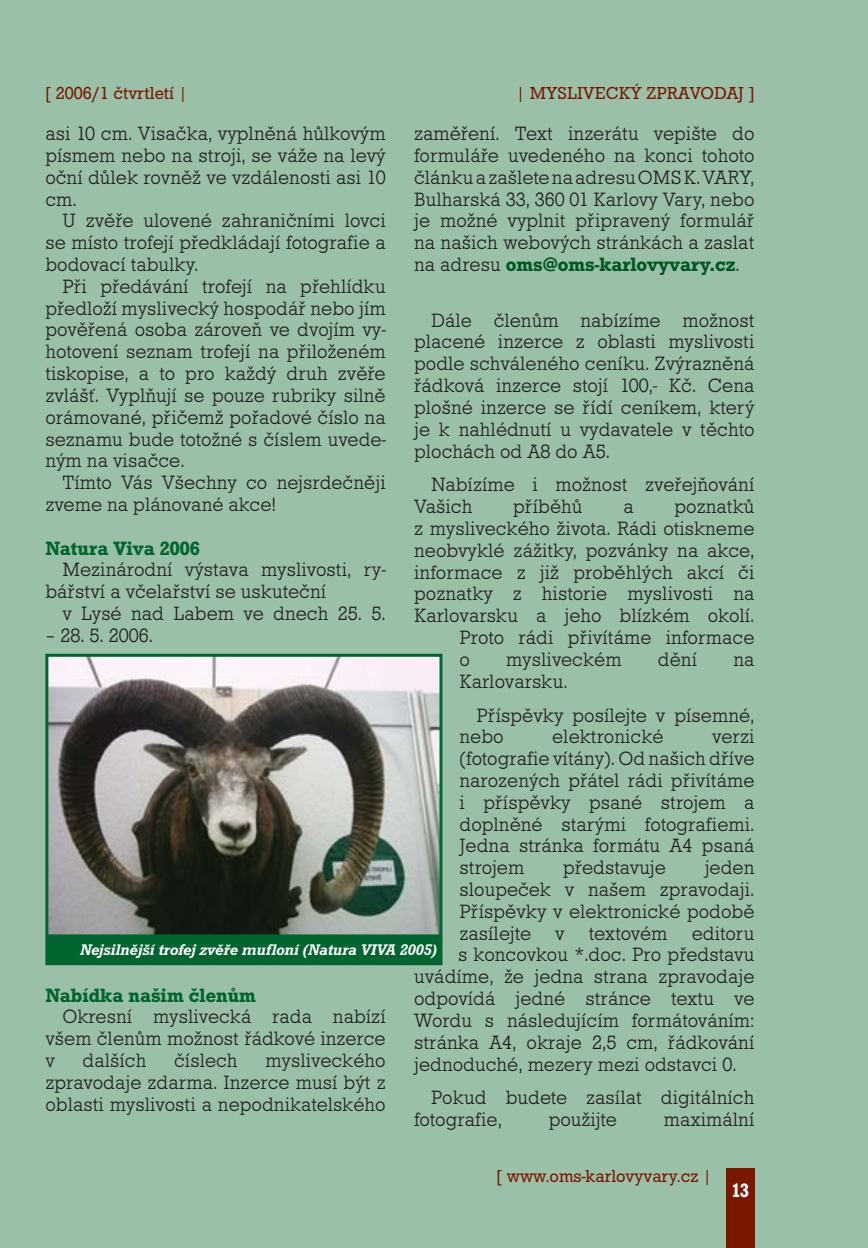
<style>
.page{position:relative;width:868px;height:1248px;background:#fff}
.page>*{position:absolute;margin:0;border:0;box-sizing:border-box;transform-origin:0 0}
.t1{font:20px/21.8px "Roctus TEE Ligh";color:#231f20;text-align:justify}
.t2{font:500 20px "Roctus TEE";color:#00652e}
.t3{font:500 20px "Roctus TEE";color:#005825}
.t4{font:500 20px "Roctus TEE";color:#fff;scale:.9 1}
.t5{font:18px "Roctus TEE";color:#7a1700}
.t6{font:italic 500 16px "Roctus TEE";color:#fff}
.s1{font-family:"Roctus TEE Ligh";font-weight:400;color:#231f20}
.s2{font-weight:700}
</style>
<div class="page">
<div style="left:1px;top:0;width:866px;height:1247px;background:#9bc0a8"></div>
<div style="left:726px;top:1168px;width:28px;height:79px;background:#7a1700"></div>
<img style="left:48px;top:656px;width:391px;height:278px">
<hr style="left:45px;top:655px;width:3px;height:280px;background:#00652e">
<hr style="left:47px;top:934px;width:394px;height:3px;background:#00652e">
<hr style="left:439px;top:655px;width:3px;height:280px;background:#00652e">
<hr style="left:47px;top:653px;width:394px;height:3px;background:#00652e">
<div style="left:47px;top:938px;width:394px;height:25px;background:#00652e"></div>
<hr style="left:45px;top:938px;width:3px;height:25px;background:#00652e">
<hr style="left:47px;top:962px;width:394px;height:3px;background:#00652e">
<hr style="left:439px;top:938px;width:3px;height:25px;background:#00652e">
<hr style="left:47px;top:936px;width:394px;height:3px;background:#00652e">
<p class="t5" style="left:45px;top:87px;width:144px">[ 2006/1 čtvrtletí |</p>
<p class="t5" style="left:516px;top:87px;width:240px">| MYSLIVECKÝ ZPRAVODAJ ]</p>
<p class="t1" style="left:45px;top:124px;width:342px">asi 10 cm. Visačka, vyplněná hůlkovým písmem nebo na stroji, se váže na levý oční důlek rovněž ve vzdálenosti asi 10 cm.</p>
<p class="t1" style="left:45px;top:212px;width:342px;text-indent:17px">U zvěře ulovené zahraničními lovci se místo trofejí předkládají fotografie a bodovací tabulky.</p>
<p class="t1" style="left:45px;top:277px;width:342px;text-indent:17px">Při předávání trofejí na přehlídku předloží myslivecký hospodář nebo jím pověřená osoba zároveň ve dvojím vy&shy;hotovení seznam trofejí na přiloženém tiskopise, a to pro každý druh zvěře zvlášť. Vyplňují se pouze rubriky silně orámované, přičemž pořadové číslo na seznamu bude totožné s číslem uvede&shy;ným na visačce.</p>
<p class="t1" style="left:45px;top:473px;width:342px;text-indent:17px">Tímto Vás Všechny co nejsrdečněji zveme na plánované akce!</p>
<p class="t2" style="left:45px;top:541px;width:156px">Natura Viva 2006</p>
<p class="t1" style="left:45px;top:560px;width:342px;text-indent:17px">Mezinárodní výstava myslivosti, ry&shy;bářství a včelařství se uskuteční</p>
<p class="t1" style="left:62px;top:604px;width:325px">v Lysé nad Labem ve dnech 25. 5.</p>
<p class="t1" style="left:45px;top:626px;width:109px">– 28. 5. 2006.</p>
<p class="t1" style="left:414px;top:124px;width:342px">zaměření. Text inzerátu vepište do formuláře uvedeného na konci tohoto článku a zašlete na adresu OMS K. VARY, Bulharská 33, 360 01 Karlovy Vary, nebo je možné vyplnit připravený formulář na našich webových stránkách a zaslat</p>
<p class="t3" style="left:414px;top:258px;width:327px"><span class="s1">na adresu</span> oms<span class="s2">@</span>oms-karlovyvary.cz<span class="s1">.</span></p>
<p class="t1" style="left:414px;top:311px;width:342px;text-indent:17px">Dále členům nabízíme možnost placené inzerce z oblasti myslivosti podle schváleného ceníku. Zvýrazněná řádková inzerce stojí 100,- Kč. Cena plošné inzerce se řídí ceníkem, který je k nahlédnutí u vydavatele v těchto plochách od A8 do A5.</p>
<p class="t1" style="left:414px;top:475px;width:342px;text-indent:17px">Nabízíme i možnost zveřejňování<br>Vašich</p>
<p class="t1" style="left:513px;top:497px;width:71px">příběhů</p>
<p class="t1" style="left:623px;top:497px;width:12px">a</p>
<p class="t1" style="left:674px;top:497px;width:81px">poznatků</p>
<p class="t1" style="left:414px;top:519px;width:342px">z mysliveckého života. Rádi otiskneme</p>
<p class="t1" style="left:414px;top:541px;width:342px">neobvyklé zážitky, pozvánky na akce,</p>
<p class="t1" style="left:414px;top:563px;width:342px">informace z již proběhlých akcí či</p>
<p class="t1" style="left:414px;top:584px;width:342px">poznatky z historie myslivosti na</p>
<p class="t1" style="left:414px;top:606px;width:342px">Karlovarsku a jeho blízkém okolí.</p>
<p class="t1" style="left:459px;top:628px;width:296px">Proto rádi přivítáme informace</p>
<p class="t1" style="left:459px;top:650px;width:12px">o</p>
<p class="t1" style="left:506px;top:650px;width:117px">mysliveckém</p>
<p class="t1" style="left:658px;top:650px;width:41px">dění</p>
<p class="t1" style="left:733px;top:650px;width:23px">na</p>
<p class="t1" style="left:476px;top:666px;width:279px;line-height:33.8px;text-indent:-17px">Karlovarsku.<br>Příspěvky posílejte v písemné,</p>
<p class="t1" style="left:459px;top:727px;width:46px">nebo</p>
<p class="t1" style="left:552px;top:727px;width:113px">elektronické</p>
<p class="t1" style="left:459px;top:727px;width:296px;text-indent:252px">verzi (fotografie vítány). Od našich dříve narozených přátel rádi přivítáme i příspěvky psané strojem a doplněné starými fotografiemi.<br>Jedna stránka formátu A4 psaná strojem</p>
<p class="t1" style="left:563px;top:858px;width:104px">představuje</p>
<p class="t1" style="left:704px;top:858px;width:51px">jeden</p>
<p class="t1" style="left:459px;top:880px;width:296px">sloupeček v našem zpravodaji.</p>
<p class="t1" style="left:459px;top:902px;width:296px">Příspěvky v elektronické podobě</p>
<p class="t1" style="left:459px;top:923px;width:296px">zasílejte v textovém editoru</p>
<p class="t1" style="left:458px;top:945px;width:298px">s koncovkou *.doc. Pro představu</p>
<p class="t1" style="left:414px;top:967px;width:342px">uvádíme, že jedna strana zpravodaje</p>
<p class="t1" style="left:414px;top:989px;width:342px">odpovídá jedné stránce textu ve</p>
<p class="t1" style="left:414px;top:1011px;width:342px">Wordu s následujícím formátováním:</p>
<p class="t1" style="left:414px;top:1032px;width:342px">stránka A4, okraje 2,5 cm, řádkování</p>
<p class="t1" style="left:414px;top:1054px;width:324px">jednoduché, mezery mezi odstavci 0.</p>
<p class="t1" style="left:414px;top:1088px;width:342px;text-indent:17px">Pokud budete zasílat digitálních fotografie,</p>
<p class="t6" style="left:80px;top:943px;width:358px">Nejsilnější trofej zvěře mufloní (Natura VIVA 2005)</p>
<p class="t2" style="left:45px;top:988px;width:212px">Nabídka našim členům</p>
<p class="t1" style="left:45px;top:1007px;width:342px;text-indent:17px">Okresní myslivecká rada nabízí všem členům možnost řádkové inzerce v</p>
<p class="t1" style="left:45px;top:1051px;width:342px;text-indent:220px">mysliveckého zpravodaje zdarma. Inzerce musí být z oblasti myslivosti a nepodnikatelského</p>
<p class="t1" style="left:83px;top:1051px;width:65px">dalších</p>
<p class="t1" style="left:174px;top:1051px;width:65px">číslech</p>
<p class="t1" style="left:548px;top:1110px;width:70px">použijte</p>
<p class="t1" style="left:663px;top:1110px;width:92px">maximální</p>
<p class="t5" style="left:496px;top:1170px;width:217px">[ www.oms-karlovyvary.cz |</p>
<p class="t4" style="left:731px;top:1183px;width:21px">13</p>
</div>
